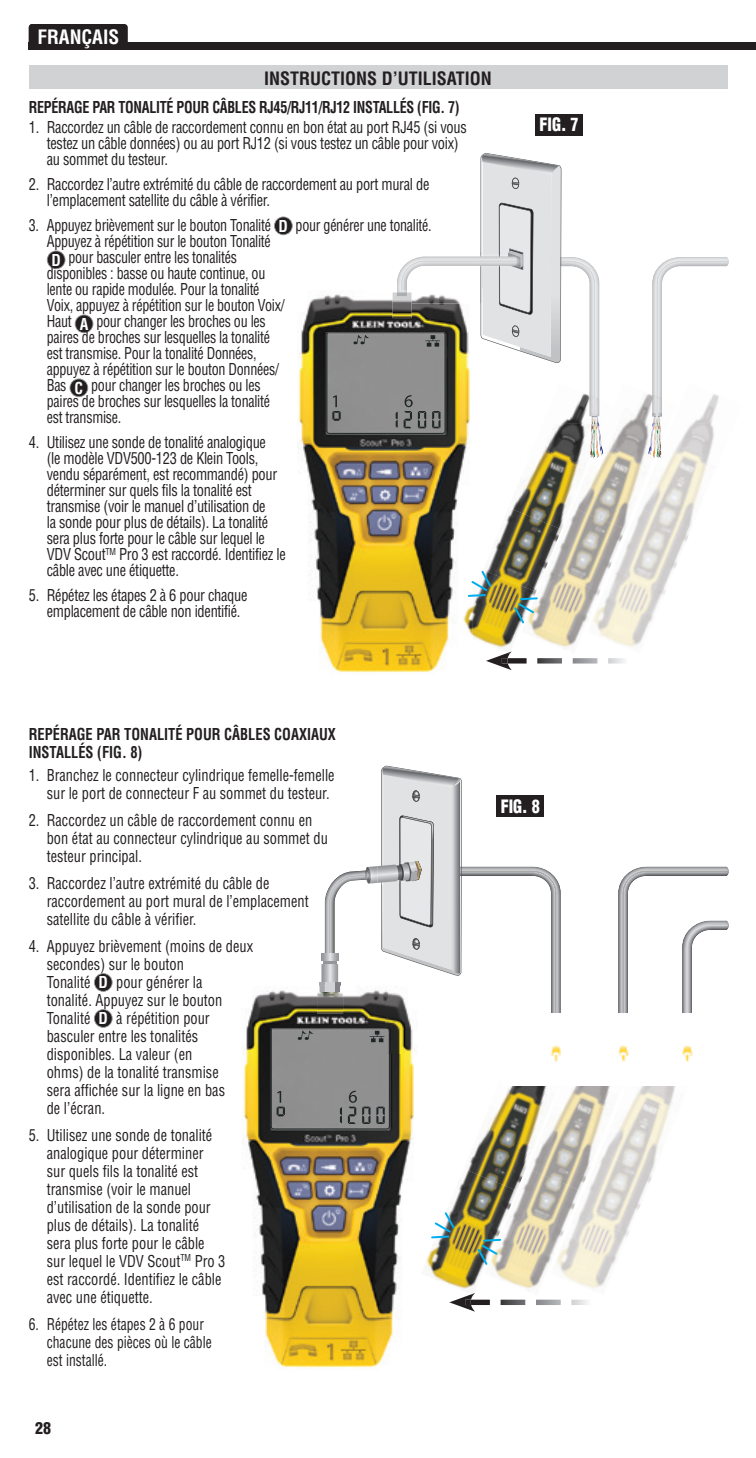
<style>
.page{position:relative;width:756px;height:1458px;background:#fff}
.page>*{position:absolute;margin:0;border:0;box-sizing:border-box;transform-origin:0 0}
.t1{font:700 condensed 19.4px "Helvetica LT Std";color:#fff}
.t2{font:700 condensed 18px "Helvetica LT Std";color:#231f20}
.t3{font:900 condensed 18px "Helvetica LT Std";color:#fff;scale:.9 1}
.t4{font:condensed 16px/18px "Helvetica LT Std";color:#231f20;scale:.9 1}
.t5{font:condensed 16px/16px "Helvetica LT Std";letter-spacing:-.02em;color:#231f20;scale:.9 1}
.t6{font:condensed 16px/16px "Helvetica LT Std";letter-spacing:-.02em;color:#231f20;scale:.88 1}
.t7{font:condensed 16px/18px "Helvetica LT Std";color:#231f20;scale:.85 1}
.t8{font:700 condensed 16px "Helvetica LT Std";letter-spacing:-.02em;color:#231f20;scale:.88 1}
.t9{font:700 condensed 16px/18px "Helvetica LT Std";color:#231f20;scale:.9 1}
.t10{font:900 condensed 16px "Helvetica LT Std";color:#231f20}
.s1{font-weight:700;color:#fff}
</style>
<div class="page">
<div style="left:29px;top:42px;width:727px;height:8px;background:#231f20"></div>
<div style="left:29px;top:24px;width:99px;height:26px;background:#231f20;border-radius:3px"></div>
<div style="left:29px;top:65px;width:698px;height:24px;background:#d1d2d4"></div>
<div style="left:535px;top:114px;width:48px;height:22px;background:#231f20"></div>
<img style="left:298px;top:295px;width:167px;height:378px">
<img style="left:513px;top:458px;width:59px;height:50px">
<img style="left:487px;top:508px;width:60px;height:62px">
<img style="left:473px;top:570px;width:48px;height:81px">
<img style="left:457px;top:594px;width:16px;height:45px">
<img style="left:651px;top:459px;width:57px;height:65px">
<img style="left:625px;top:508px;width:66px;height:76px">
<img style="left:600px;top:570px;width:66px;height:77px">
<img style="left:612px;top:394px;width:57px;height:73px">
<img style="left:572px;top:445px;width:79px;height:84px">
<img style="left:547px;top:508px;width:78px;height:84px">
<img style="left:521px;top:570px;width:79px;height:78px">
<svg style="left:327px;top:153px;width:276px;height:305px"></svg>
<svg style="left:648px;top:257px;width:81px;height:202px"></svg>
<img style="left:512px;top:658px;width:112px;height:6px">
<img style="left:486px;top:651px;width:26px;height:19px">
<svg style="left:502px;top:652px;width:10px;height:12px"></svg>
<svg style="left:468px;top:571px;width:23px;height:26px"></svg>
<svg style="left:514px;top:597px;width:24px;height:27px"></svg>
<img style="left:468px;top:1129px;width:60px;height:40px">
<img style="left:421px;top:1169px;width:64px;height:124px">
<img style="left:638px;top:1086px;width:38px;height:6px">
<img style="left:624px;top:1092px;width:50px;height:76px">
<img style="left:581px;top:1153px;width:72px;height:82px">
<img style="left:581px;top:1213px;width:47px;height:76px">
<img style="left:528px;top:1086px;width:96px;height:105px">
<img style="left:485px;top:1169px;width:96px;height:123px">
<img style="left:475px;top:1300px;width:113px;height:5px">
<img style="left:449px;top:1296px;width:26px;height:16px">
<svg style="left:465px;top:1293px;width:10px;height:12px"></svg>
<svg style="left:431px;top:1212px;width:24px;height:26px"></svg>
<svg style="left:478px;top:1239px;width:23px;height:26px"></svg>
<svg style="left:618px;top:867px;width:111px;height:146px"></svg>
<img style="left:243px;top:991px;width:170px;height:377px">
<svg style="left:271px;top:766px;width:290px;height:363px"></svg>
<svg style="left:274px;top:217px;width:19px;height:18px"></svg>
<svg style="left:47px;top:251px;width:19px;height:18px"></svg>
<svg style="left:75px;top:315px;width:18px;height:18px"></svg>
<svg style="left:70px;top:379px;width:18px;height:18px"></svg>
<svg style="left:94px;top:973px;width:19px;height:19px"></svg>
<svg style="left:94px;top:1009px;width:19px;height:19px"></svg>
<img style="left:503px;top:1014px;width:190px;height:72px">
<p class="t1" style="left:34px;top:25px;width:72px">ENGLISH</p>
<p class="t1" style="left:37px;top:25px;width:83px">FRANÇAIS</p>
<p class="t2" style="left:264px;top:67px;width:229px">INSTRUCTIONS D’UTILISATION</p>
<p class="t8" style="left:29px;top:97px;width:491px">REPÉRAGE PAR TONALITÉ POUR CÂBLES RJ45/RJ11/RJ12 INSTALLÉS (FIG. 7)</p>
<p class="t5" style="left:47px;top:119px;width:468px;text-indent:-18px">1. Raccordez un câble de raccordement connu en bon état au port RJ45 (si vous testez un câble données) ou au port RJ12 (si vous testez un câble pour voix) au sommet du testeur.</p>
<p class="t5" style="left:47px;top:176px;width:427px;text-indent:-18px">2. Raccordez l’autre extrémité du câble de raccordement au port mural de l’emplacement satellite du câble à vérifier.</p>
<p class="t6" style="left:47px;top:217px;width:439px;text-indent:-18px">3. Appuyez brièvement sur le bouton Tonalité <span class="s1">D</span> pour générer une tonalité.<br>Appuyez à répétition sur le bouton Tonalité<br><span class="s1">D</span> pour basculer entre les tonalités<br>disponibles : basse ou haute continue, ou<br>lente ou rapide modulée. Pour la tonalité<br>Voix, appuyez à répétition sur le bouton Voix/<br>Haut <span class="s1">A</span> pour changer les broches ou les<br>paires de broches sur lesquelles la tonalité<br>est transmise. Pour la tonalité Données,<br>appuyez à répétition sur le bouton Données/<br>Bas <span class="s1">C</span> pour changer les broches ou les<br>paires de broches sur lesquelles la tonalité<br>est transmise.</p>
<p class="t5" style="left:47px;top:434px;width:267px;text-indent:-18px">4. Utilisez une sonde de tonalité analogique<br>(le modèle VDV500-123 de Klein Tools, vendu séparément, est recommandé) pour déterminer sur quels fils la tonalité est transmise (voir le manuel d’utilisation de<br>la sonde pour plus de détails). La tonalité sera plus forte pour le câble sur lequel le VDV Scout<sup>TM</sup> Pro 3 est raccordé. Identifiez le câble avec une étiquette.</p>
<p class="t5" style="left:47px;top:587px;width:224px;text-indent:-18px">5. Répétez les étapes 2 à 6 pour chaque emplacement de câble non identifié.</p>
<p class="t3" style="left:539px;top:113px;width:45px">FIG. 7</p>
<p class="t9" style="left:29px;top:726px;width:343px">REPÉRAGE PAR TONALITÉ POUR CÂBLES COAXIAUX<br>INSTALLÉS (FIG. 8)</p>
<p class="t4" style="left:47px;top:766px;width:321px;text-indent:-18px">1. Branchez le connecteur cylindrique femelle-femelle sur le port de connecteur F au sommet du testeur.</p>
<p class="t4" style="left:47px;top:811px;width:314px;text-indent:-18px">2. Raccordez un câble de raccordement connu en bon état au connecteur cylindrique au sommet du testeur principal.</p>
<p class="t4" style="left:47px;top:874px;width:293px;text-indent:-18px">3. Raccordez l’autre extrémité du câble de raccordement au port mural de l’emplacement satellite du câble à vérifier.</p>
<p class="t4" style="left:47px;top:937px;width:231px;text-indent:-18px">4. Appuyez brièvement (moins de deux secondes) sur le bouton<br>Tonalité <span class="s1">D</span> pour générer la<br>tonalité. Appuyez sur le bouton<br>Tonalité <span class="s1">D</span> à répétition pour basculer entre les tonalités disponibles. La valeur (en<br>ohms) de la tonalité transmise<br>sera affichée sur la ligne en bas<br>de l’écran.</p>
<p class="t4" style="left:47px;top:1126px;width:200px;text-indent:-18px">5. Utilisez une sonde de tonalité analogique pour déterminer sur quels fils la tonalité est transmise (voir le manuel d’utilisation de la sonde pour plus de détails). La tonalité sera plus forte pour le câble sur lequel le VDV Scout<sup>TM</sup> Pro 3 est raccordé. Identifiez le câble avec une étiquette.</p>
<p class="t7" style="left:47px;top:1315px;width:196px;text-indent:-18px">6. Répétez les étapes 2 à 6 pour chacune des pièces où le câble est installé.</p>
<p class="t10" style="left:35px;top:1418px;width:17px">28</p>
<p class="t3" style="left:501px;top:795px;width:45px">FIG. 8</p>
</div>
